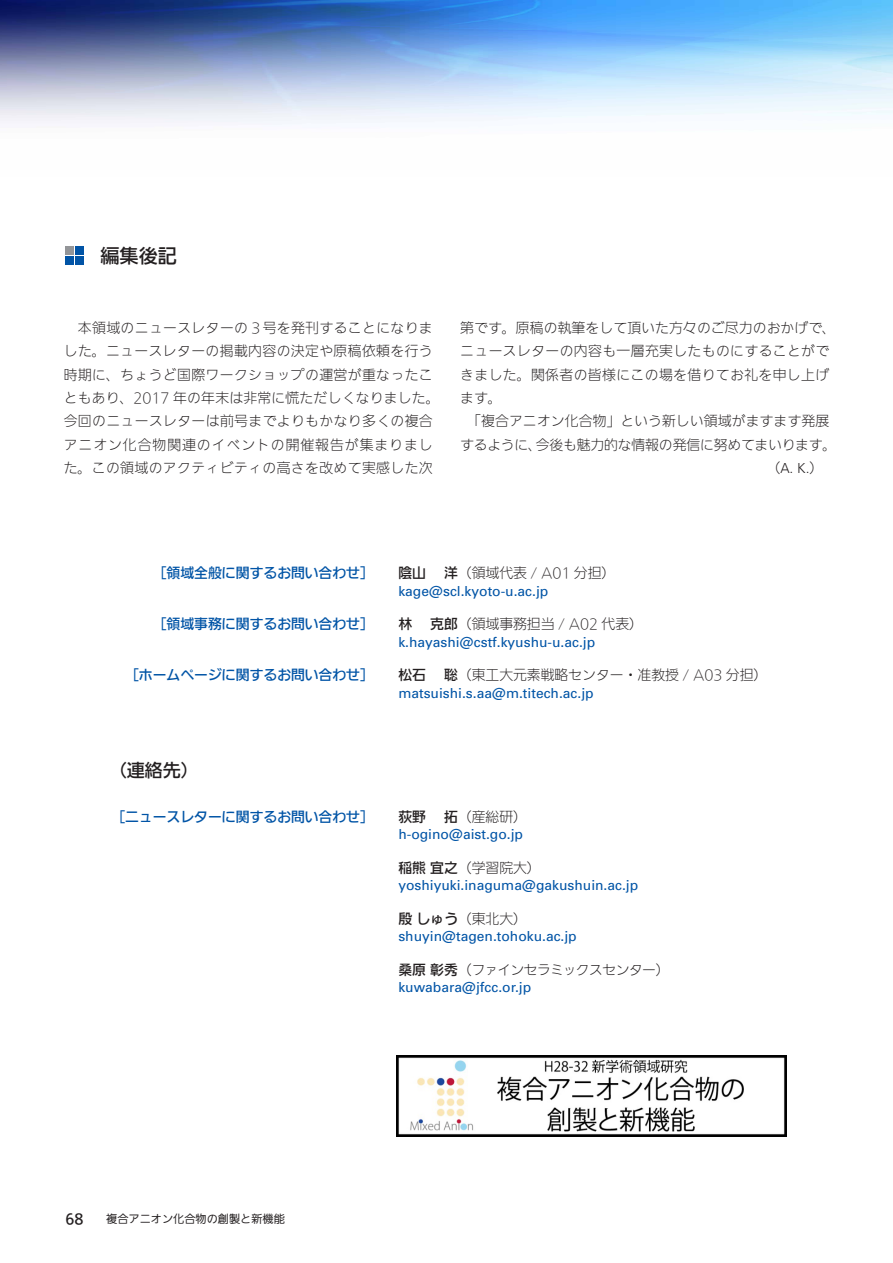
<style>
.page{position:relative;width:893px;height:1263px;background:#fff}
.page>*{position:absolute;margin:0;border:0;box-sizing:border-box;transform-origin:0 0}
.t1{font:500 19.2px "Iwa UD Go Dsp Pro";color:#231f20}
.t2{font:500 18px "Iwa UD Go Dsp Pro";color:#231f20}
.t3{font:300 13.8px/23.2px "Iwa UD Go Dsp Pro";letter-spacing:.03em;color:#231f20}
.t4{font:13.8px "Univers";color:#0154a6}
.t5{font:300 13.8px/23.2px "Iwa UD Go Dsp Pro";letter-spacing:.01em;color:#231f20}
.t6{font:500 13.8px "Iwa UD Go Dsp Pro";color:#0154a6}
.t7{font:300 13.8px "Iwa UD Go Dsp Pro";color:#231f20}
.t8{font:300 13.8px "Iwa UD Go Dsp Pro";letter-spacing:-.05em;color:#231f20}
.t9{font:300 13.8px "Univers";color:#231f20}
.t10{font:500 13.8px "Iwa UD Go Hon Pro";color:#231f20}
.t11{font:100 11.1px "Iwa UD Go Hon Pro";color:#231f20}
.s1{font-family:"Iwa UD Go Dsp Pro"}
.s2{font-weight:500}
</style>
<div class="page">
<img style="left:0;top:0;width:893px;height:125px">
<div style="left:65px;top:246px;width:9px;height:9px;background:#939598"></div>
<div style="left:65px;top:257px;width:9px;height:8px;background:#0154a6"></div>
<div style="left:76px;top:246px;width:8px;height:9px;background:#0154a6"></div>
<div style="left:76px;top:257px;width:8px;height:8px;background:#0154a6"></div>
<img style="left:397px;top:1055px;width:389px;height:82px">
<h1 class="t1" style="left:100px;top:241px;width:78px">編集後記</h1>
<p class="t3" style="left:64px;top:317px;width:377px">　本領域のニュースレターの３号を発刊することになりました。ニュースレターの掲載内容の決定や原稿依頼を行う時期に、ちょうど国際ワークショップの運営が重なったこともあり、2017 年の年末は非常に慌ただしくなりました。今回のニュースレターは前号までよりもかなり多くの複合アニオン化合物関連のイベントの開催報告が集まりました。この領域のアクティビティの高さを改めて実感した次</p>
<p class="t5" style="left:460px;top:317px;width:378px">第です。原稿の執筆をして頂いた方々のご尽力のおかげで、ニュースレターの内容も一層充実したものにすることができました。関係者の皆様にこの場を借りてお礼を申し上げます。<br>　「複合アニオン化合物」という新しい領域がますます発展するように、今後も魅力的な情報の発信に努めてまいります。</p>
<p class="t9" style="left:766px;top:459px;width:58px"><span class="s1">（</span>A. K.<span class="s1">）</span></p>
<p class="t6" style="left:153px;top:562px;width:223px">［領域全般に関するお問い合わせ］</p>
<p class="t6" style="left:153px;top:613px;width:223px">［領域事務に関するお問い合わせ］</p>
<p class="t6" style="left:125px;top:664px;width:250px">［ホームページに関するお問い合わせ］</p>
<h2 class="t2" style="left:109px;top:757px;width:92px">（連絡先）</h2>
<p class="t7" style="left:398px;top:563px;width:218px"><span class="s2">陰山 　洋</span>（領域代表 / A01 分担）</p>
<p class="t4" style="left:398px;top:582px;width:151px">kage@scl.kyoto-u.ac.jp</p>
<p class="t7" style="left:398px;top:614px;width:246px"><span class="s2">林　 克郎</span>（領域事務担当 / A02 代表）</p>
<p class="t4" style="left:398px;top:633px;width:198px">k.hayashi@cstf.kyushu-u.ac.jp</p>
<p class="t7" style="left:398px;top:665px;width:370px"><span class="s2">松石 　聡</span>（東工大元素戦略センター・准教授 / A03 分担）</p>
<p class="t4" style="left:398px;top:684px;width:197px">matsuishi.s.aa@m.titech.ac.jp</p>
<p class="t6" style="left:111px;top:806px;width:264px">［ニュースレターに関するお問い合わせ］</p>
<p class="t3" style="left:398px;top:805px;width:130px"><span class="s2">荻野 　拓</span>（産総研）</p>
<p class="t4" style="left:398px;top:826px;width:126px">h-ogino@aist.go.jp</p>
<p class="t3" style="left:398px;top:856px;width:144px"><span class="s2">稲熊 宜之</span>（学習院大）</p>
<p class="t4" style="left:398px;top:877px;width:241px">yoshiyuki.inaguma@gakushuin.ac.jp</p>
<p class="t3" style="left:398px;top:907px;width:130px"><span class="s2">殷 しゅう</span>（東北大）</p>
<p class="t4" style="left:398px;top:928px;width:180px">shuyin@tagen.tohoku.ac.jp</p>
<p class="t8" style="left:398px;top:960px;width:273px"><span class="s2">桑原 彰秀</span>（ファインセラミックスセンター）</p>
<p class="t4" style="left:398px;top:979px;width:134px">kuwabara@jfcc.or.jp</p>
<p class="t10" style="left:65px;top:1209px;width:20px">68</p>
<p class="t11" style="left:106px;top:1211px;width:180px">複合アニオン化合物の創製と新機能</p>
</div>
